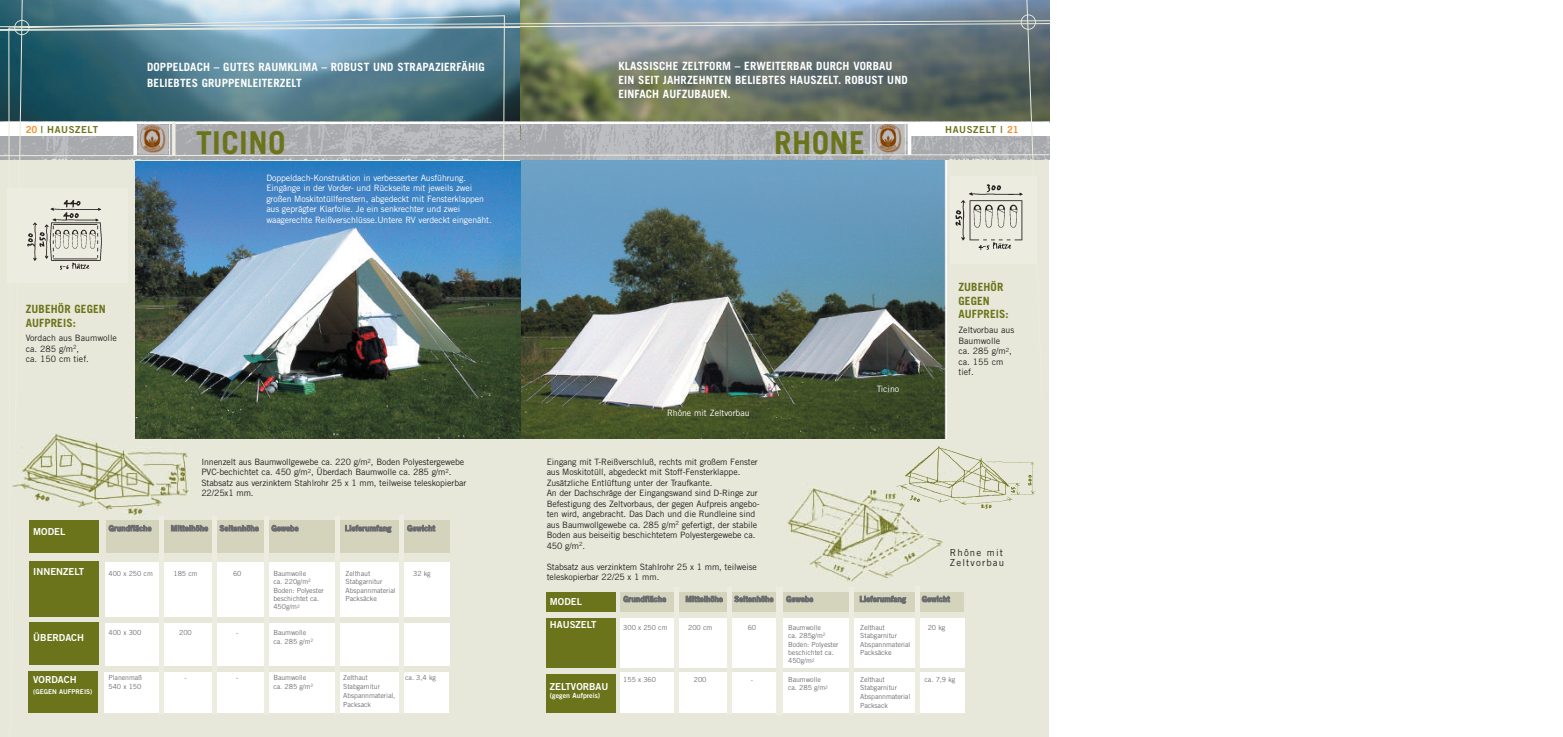
<style>
.page{position:relative;width:1563px;height:737px;background:#fff}
.page>*{position:absolute;margin:0;border:0;box-sizing:border-box;transform-origin:0 0}
.t1{font:700 31.5px "Trade Gothic";letter-spacing:.01em;color:#6b741a}
.t2{font:700 11.38px/14px "Trade Gothic";letter-spacing:.01em;color:#fff}
.t3{font:700 11.38px/13.7px "Trade Gothic";letter-spacing:.01em;color:#6b741a}
.t4{font:9.62px "Trade Gothic Bold Two";color:#fff}
.t5{font:9.62px "Trade Gothic Bold Two";letter-spacing:.06em;color:#6b741a}
.t6{font:9.62px/9.6px "Trade Gothic";letter-spacing:.12em;color:#231f20}
.t7{font:8.75px/10.5px "Trade Gothic";letter-spacing:-.01em;color:#231f20}
.t8{font:8.75px/10.5px "Trade Gothic";letter-spacing:-.01em;color:#fff}
.t9{font:7.88px "Trade Gothic Bold Two";letter-spacing:.005em;color:#6c6d70}
.t10{font:7px/8.8px "Trade Gothic";letter-spacing:-.01em;color:#6c6d70}
.t11{font:7px "Trade Gothic Bold Two";color:#fff}
.t12{font:6.56px "Trade Gothic Bold Two";color:#fff}
.s1{color:#f68f26}
</style>
<div class="page">
<img style="left:0;top:0;width:1051px;height:737px">
<svg style="left:8px;top:15px;width:497px;height:722px;background:#b4c2bd"></svg>
<div style="left:8px;top:189px;width:120px;height:94px;background:#ecece0"></div>
<img style="left:27px;top:200px;width:74px;height:70px">
<img style="left:135px;top:161px;width:386px;height:277px">
<div style="left:950px;top:177px;width:87px;height:87px;background:#ecece0"></div>
<img style="left:955px;top:184px;width:67px;height:67px">
<div style="left:29px;top:520px;width:70px;height:33px;background:#6b741a"></div>
<div style="left:29px;top:561px;width:70px;height:55px;background:#6b741a"></div>
<div style="left:29px;top:622px;width:70px;height:43px;background:#6b741a"></div>
<div style="left:29px;top:671px;width:69px;height:41px;background:#6b741a"></div>
<div style="left:546px;top:591px;width:69px;height:20px;background:#6b741a"></div>
<div style="left:546px;top:618px;width:69px;height:49px;background:#6b741a"></div>
<div style="left:620px;top:618px;width:344px;height:49px;background:#fff"></div>
<div style="left:620px;top:671px;width:344px;height:41px;background:#fff"></div>
<div style="left:620px;top:591px;width:344px;height:20px;background:#d3d4bb"></div>
<hr style="left:674px;top:587px;width:4px;height:127px;background:#ecece0">
<div style="left:727px;top:587px;width:5px;height:127px;background:#ecece0"></div>
<div style="left:776px;top:587px;width:7px;height:127px;background:#ecece0"></div>
<div style="left:849px;top:587px;width:5px;height:128px;background:#ecece0"></div>
<hr style="left:916px;top:586px;width:4px;height:128px;background:#ecece0">
<div style="left:106px;top:562px;width:344px;height:55px;background:#fff"></div>
<div style="left:106px;top:623px;width:344px;height:42px;background:#fff"></div>
<div style="left:105px;top:672px;width:344px;height:40px;background:#fff"></div>
<div style="left:106px;top:521px;width:344px;height:32px;background:#d3d4bb"></div>
<div style="left:159px;top:516px;width:5px;height:199px;background:#ecece0"></div>
<div style="left:212px;top:516px;width:5px;height:199px;background:#ecece0"></div>
<hr style="left:264px;top:516px;width:4px;height:199px;background:#ecece0">
<div style="left:335px;top:516px;width:5px;height:199px;background:#ecece0"></div>
<div style="left:398px;top:515px;width:5px;height:199px;background:#ecece0"></div>
<div style="left:786px;top:476px;width:165px;height:108px;background:#e7e8d9"></div>
<img style="left:786px;top:486px;width:157px;height:96px">
<img style="left:897px;top:433px;width:143px;height:83px">
<div style="left:546px;top:674px;width:69px;height:38px;background:#6b741a"></div>
<div style="left:139px;top:125px;width:29px;height:28px;background:#bcbdc0"></div>
<img style="left:140px;top:125px;width:26px;height:28px">
<hr style="left:169px;top:123px;width:1px;height:33px;background:#ecece0">
<svg style="left:172px;top:123px;width:4px;height:32px"></svg>
<hr style="left:133px;top:122px;width:4px;height:33px;background:#fff">
<svg style="left:875px;top:124px;width:28px;height:29px"></svg>
<img style="left:876px;top:125px;width:27px;height:27px">
<hr style="left:905px;top:123px;width:1px;height:32px;background:#ecece0">
<hr style="left:908px;top:122px;width:3px;height:33px;background:#fff">
<hr style="left:870px;top:122px;width:1px;height:33px;background:#fff">
<h2 class="t2" style="left:147px;top:60px;width:339px;line-height:15.8px">DOPPELDACH – GUTES RAUMKLIMA – ROBUST UND STRAPAZIERFÄHIG<br>BELIEBTES GRUPPENLEITERZELT</h2>
<h2 class="t2" style="left:618px;top:60px;width:291px">KLASSISCHE ZELTFORM – ERWEITERBAR DURCH VORBAU<br>EIN SEIT JAHRZEHNTEN BELIEBTES HAUSZELT. ROBUST UND<br>EINFACH AUFZUBAUEN.</h2>
<p class="t5" style="left:26px;top:126px;width:74px"><span class="s1">20</span> | HAUSZELT</p>
<p class="t5" style="left:945px;top:126px;width:75px">HAUSZELT | <span class="s1">21</span></p>
<h1 class="t1" style="left:196px;top:132px;width:91px">TICINO</h1>
<h1 class="t1" style="left:774px;top:131px;width:92px">RHONE</h1>
<h2 class="t3" style="left:26px;top:303px;width:82px">ZUBEHÖR GEGEN<br>AUFPREIS:</h2>
<p class="t7" style="left:26px;top:333px;width:93px">Vordach aus Baumwolle ca. 285 g/m<sup>2</sup>,<br>ca. 150 cm tief.</p>
<p class="t8" style="left:266px;top:173px;width:227px">Doppeldach-Konstruktion in verbesserter Ausführung.<br>Eingänge in der Vorder- und Rückseite mit jeweils zwei großen Moskitotüllfenstern, abgedeckt mit Fensterklappen aus geprägter Klarfolie. Je ein senkrechter und zwei waagerechte Reißverschlüsse.Untere RV verdeckt eingenäht.</p>
<p class="t7" style="left:201px;top:457px;width:266px">Innenzelt aus Baumwollgewebe ca. 220 g/m<sup>2</sup>, Boden Polyestergewebe PVC-bechichtet ca. 450 g/m<sup>2</sup>, Überdach Baumwolle ca. 285 g/m<sup>2</sup>.<br>Stabsatz aus verzinktem Stahlrohr 25 x 1 mm, teilweise teleskopierbar 22/25x1 mm.</p>
<p class="t4" style="left:33px;top:528px;width:34px">MODEL</p>
<p class="t4" style="left:33px;top:567px;width:52px">INNENZELT</p>
<p class="t4" style="left:33px;top:634px;width:52px">ÜBERDACH</p>
<p class="t4" style="left:33px;top:676px;width:45px">VORDACH</p>
<p class="t12" style="left:33px;top:689px;width:61px">(GEGEN AUFPREIS)</p>
<p class="t9" style="left:109px;top:525px;width:44px">Grundfläche</p>
<p class="t9" style="left:171px;top:525px;width:39px">Mittelhöhe</p>
<p class="t9" style="left:220px;top:525px;width:41px">Seitenhöhe</p>
<p class="t9" style="left:272px;top:525px;width:28px">Gewebe</p>
<p class="t9" style="left:345px;top:525px;width:48px">Lieferumfang</p>
<p class="t9" style="left:407px;top:525px;width:29px">Gewicht</p>
<p class="t10" style="left:109px;top:569px;width:46px">400 x 250 cm</p>
<p class="t10" style="left:173px;top:569px;width:26px">185 cm</p>
<p class="t10" style="left:233px;top:569px;width:10px">60</p>
<p class="t10" style="left:273px;top:569px;width:34px">Baumwolle</p>
<p class="t10" style="left:346px;top:569px;width:26px">Zelthaut</p>
<p class="t10" style="left:413px;top:569px;width:19px">32 kg</p>
<p class="t10" style="left:273px;top:578px;width:39px">ca. 220g/m<sup>2</sup></p>
<p class="t10" style="left:346px;top:578px;width:38px">Stabgarnitur</p>
<p class="t10" style="left:273px;top:586px;width:52px">Boden: Polyester</p>
<p class="t10" style="left:346px;top:586px;width:52px">Abspannmaterial</p>
<p class="t10" style="left:273px;top:594px;width:47px">beschichtet ca.</p>
<p class="t10" style="left:346px;top:594px;width:33px">Packsäcke</p>
<p class="t10" style="left:273px;top:603px;width:28px">450g/m<sup>2</sup></p>
<p class="t10" style="left:109px;top:628px;width:34px">400 x 300</p>
<p class="t10" style="left:179px;top:628px;width:14px">200</p>
<p class="t10" style="left:273px;top:628px;width:41px">Baumwolle ca. 285 g/m<sup>2</sup></p>
<p class="t10" style="left:109px;top:674px;width:35px">Planenmaß</p>
<p class="t10" style="left:184px;top:674px;width:4px">-</p>
<p class="t10" style="left:236px;top:674px;width:4px">-</p>
<p class="t10" style="left:273px;top:674px;width:34px">Baumwolle</p>
<p class="t10" style="left:343px;top:674px;width:26px">Zelthaut</p>
<p class="t10" style="left:405px;top:674px;width:32px">ca. 3,4 kg</p>
<p class="t10" style="left:109px;top:682px;width:34px">540 x 150</p>
<p class="t10" style="left:273px;top:682px;width:41px">ca. 285 g/m<sup>2</sup></p>
<p class="t10" style="left:343px;top:682px;width:54px">Stabgarnitur<br>Abspannmaterial,<br>Packsack</p>
<p class="t8" style="left:667px;top:408px;width:84px">Rhône mit Zeltvorbau</p>
<p class="t7" style="left:547px;top:457px;width:214px">Eingang mit T-Reißverschluß, rechts mit großem Fenster aus Moskitotüll, abgedeckt mit Stoff-Fensterklappe.<br>Zusätzliche Entlüftung unter der Traufkante.<br>An der Dachschräge der Eingangswand sind D-Ringe zur Befestigung des Zeltvorbaus, der gegen Aufpreis angebo&shy;ten wird, angebracht. Das Dach und die Rundleine sind aus Baumwollgewebe ca. 285 g/m<sup>2</sup> gefertigt, der stabile Boden aus beiseitig beschichtetem Polyestergewebe ca.<br>450 g/m<sup>2</sup>.</p>
<p class="t7" style="left:547px;top:562px;width:212px">Stabsatz aus verzinktem Stahlrohr 25 x 1 mm, teilweise teleskopierbar 22/25 x 1 mm.</p>
<p class="t8" style="left:877px;top:384px;width:24px">Ticino</p>
<h2 class="t3" style="left:958px;top:281px;width:52px">ZUBEHÖR<br>GEGEN<br>AUFPREIS:</h2>
<p class="t7" style="left:958px;top:325px;width:57px">Zeltvorbau aus<br>Baumwolle<br>ca. 285 g/m<sup>2</sup>, ca. 155 cm tief.</p>
<p class="t6" style="left:950px;top:549px;width:56px">Rhône mit<br>Zeltvorbau</p>
<p class="t4" style="left:550px;top:598px;width:34px">MODEL</p>
<p class="t4" style="left:550px;top:621px;width:48px">HAUSZELT</p>
<p class="t4" style="left:550px;top:682px;width:60px">ZELTVORBAU</p>
<p class="t11" style="left:550px;top:692px;width:52px">(gegen Aufpreis)</p>
<p class="t9" style="left:623px;top:596px;width:44px">Grundfläche</p>
<p class="t9" style="left:685px;top:596px;width:39px">Mittelhöhe</p>
<p class="t9" style="left:734px;top:596px;width:41px">Seitenhöhe</p>
<p class="t9" style="left:786px;top:596px;width:28px">Gewebe</p>
<p class="t9" style="left:859px;top:596px;width:48px">Lieferumfang</p>
<p class="t9" style="left:922px;top:596px;width:29px">Gewicht</p>
<p class="t10" style="left:623px;top:623px;width:46px">300 x 250 cm</p>
<p class="t10" style="left:688px;top:623px;width:26px">200 cm</p>
<p class="t10" style="left:748px;top:623px;width:10px">60</p>
<p class="t10" style="left:788px;top:623px;width:34px">Baumwolle</p>
<p class="t10" style="left:860px;top:623px;width:26px">Zelthaut</p>
<p class="t10" style="left:928px;top:623px;width:19px">20 kg</p>
<p class="t10" style="left:788px;top:632px;width:39px">ca. 285g/m<sup>2</sup></p>
<p class="t10" style="left:860px;top:632px;width:38px">Stabgarnitur</p>
<p class="t10" style="left:788px;top:640px;width:52px">Boden: Polyester</p>
<p class="t10" style="left:860px;top:640px;width:52px">Abspannmaterial</p>
<p class="t10" style="left:788px;top:648px;width:47px">beschichtet ca.</p>
<p class="t10" style="left:860px;top:648px;width:33px">Packsäcke</p>
<p class="t10" style="left:788px;top:657px;width:28px">450g/m<sup>2</sup></p>
<p class="t10" style="left:623px;top:675px;width:34px">155 x 360</p>
<p class="t10" style="left:694px;top:675px;width:14px">200</p>
<p class="t10" style="left:788px;top:675px;width:34px">Baumwolle</p>
<p class="t10" style="left:860px;top:675px;width:26px">Zelthaut</p>
<p class="t10" style="left:924px;top:675px;width:32px">ca. 7,9 kg</p>
<p class="t10" style="left:788px;top:684px;width:41px">ca. 285 g/m<sup>2</sup></p>
<p class="t10" style="left:860px;top:684px;width:52px">Stabgarnitur<br>Abspannmaterial<br>Packsack</p>
</div>
